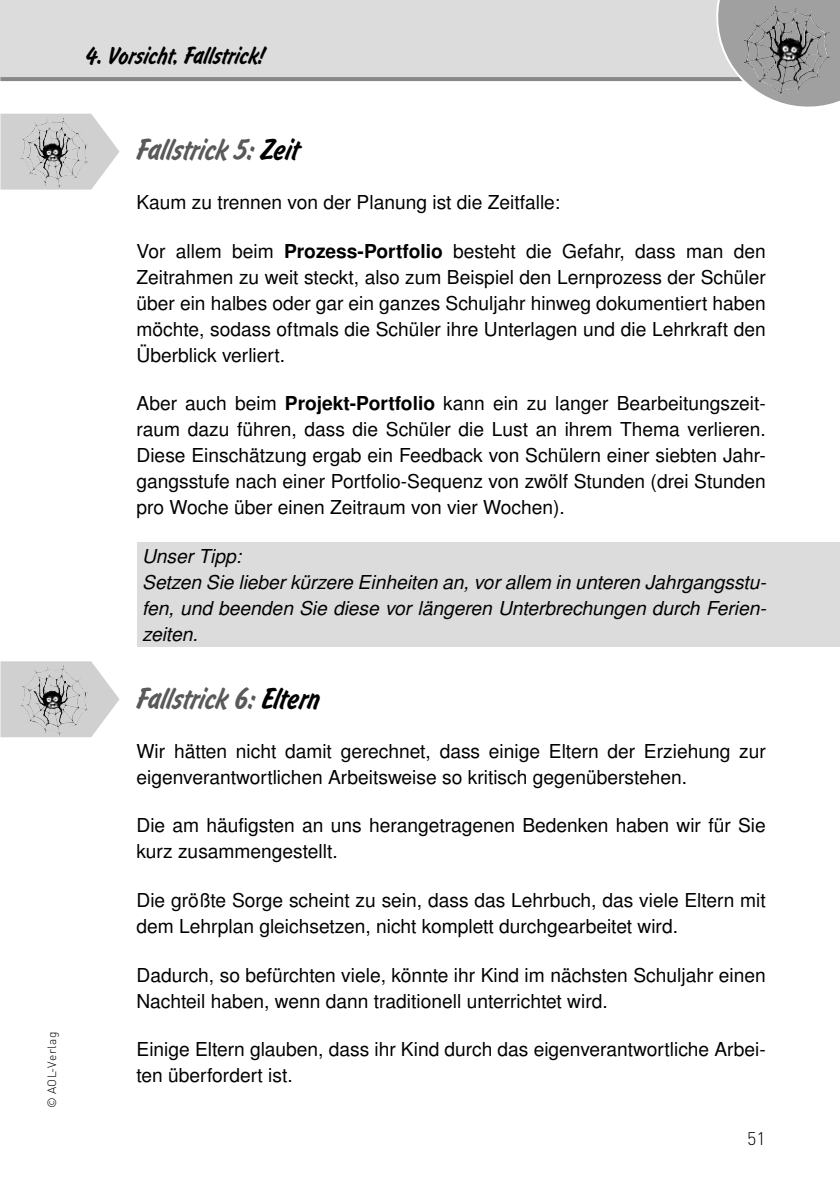
<style>
.page{position:relative;width:840px;height:1190px;background:#fff}
.page>*{position:absolute;margin:0;border:0;box-sizing:border-box;transform-origin:0 0}
.t1{font:300 32px "Falcon";color:#595959}
.t2{font:300 26px "Falcon";color:#000}
.t3{font:300 22px "Falcon";color:#000}
.t4{font:19.2px/26px "Nimbus San LOT";color:#000}
.t5{font:italic 19.2px/26px "Nimbus San LOT";color:#000}
.t6{font:300 18px "DIN";color:#000}
.t7{font:300 12px "DIN";letter-spacing:.03em;color:#000}
.s1{color:#000}
.s2{font-weight:700}
</style>
<div class="page">
<div style="left:0;top:0;width:840px;height:81px;background:#dcdcdc"></div>
<hr style="left:0;top:77px;width:840px;height:4px;background:#888">
<svg style="left:702px;top:0;width:138px;height:107px"></svg>
<div style="left:137px;top:542px;width:703px;height:105px;background:#dcdcdc"></div>
<svg style="left:0;top:114px;width:120px;height:76px;background:#ccc"></svg>
<svg style="left:0;top:661px;width:120px;height:76px;background:#ccc"></svg>
<p class="t3" style="left:86px;top:47px;width:127px">Fallstrick 6: Eltern</p>
<h2 class="t2" style="left:86px;top:47px;width:181px">4. Vorsicht, Fallstrick!</h2>
<p class="t7" style="left:48px;top:1108px;width:78px;rotate:-90deg">© AOL-Verlag</p>
<h1 class="t1" style="left:137px;top:139px;width:164px">Fallstrick 5: <span class="s1">Zeit</span></h1>
<p class="t4" style="left:137px;top:191px;width:425px">Kaum zu trennen von der Planung ist die Zeitfalle:</p>
<p class="t4" style="left:137px;top:240px;width:631px;text-align:justify">Vor allem beim <span class="s2">Prozess-Portfolio</span> besteht die Gefahr, dass man den Zeitrahmen zu weit steckt, also zum Beispiel den Lernprozess der Schüler über ein halbes oder gar ein ganzes Schuljahr hinweg dokumentiert haben möchte, sodass oftmals die Schüler ihre Unterlagen und die Lehrkraft den Überblick verliert.</p>
<p class="t4" style="left:137px;top:392px;width:631px;text-align:justify">Aber auch beim <span class="s2">Projekt-Portfolio</span> kann ein zu langer Bearbeitungszeit&shy;raum dazu führen, dass die Schüler die Lust an ihrem Thema verlieren.<br>Diese Einschätzung ergab ein Feedback von Schülern einer siebten Jahr&shy;gangsstufe nach einer Portfolio-Sequenz von zwölf Stunden (drei Stunden pro Woche über einen Zeitraum von vier Wochen).</p>
<p class="t5" style="left:142px;top:545px;width:625px">Unser Tipp:<br>Setzen Sie lieber kürzere Einheiten an, vor allem in unteren Jahrgangsstu&shy;fen, und beenden Sie diese vor längeren Unterbrechungen durch Ferien&shy;zeiten.</p>
<h1 class="t1" style="left:137px;top:687px;width:184px">Fallstrick 6: <span class="s1">Eltern</span></h1>
<p class="t4" style="left:137px;top:740px;width:631px">Wir hätten nicht damit gerechnet, dass einige Eltern der Erziehung zur eigenverantwortlichen Arbeitsweise so kritisch gegenüberstehen.</p>
<p class="t4" style="left:137px;top:814px;width:631px">Die am häufigsten an uns herangetragenen Bedenken haben wir für Sie kurz zusammengestellt.</p>
<p class="t4" style="left:137px;top:889px;width:631px">Die größte Sorge scheint zu sein, dass das Lehrbuch, das viele Eltern mit dem Lehrplan gleichsetzen, nicht komplett durchgearbeitet wird.</p>
<p class="t4" style="left:137px;top:964px;width:631px">Dadurch, so befürchten viele, könnte ihr Kind im nächsten Schuljahr einen<br>Nachteil haben, wenn dann traditionell unterrichtet wird.</p>
<p class="t4" style="left:137px;top:1038px;width:631px">Einige Eltern glauben, dass ihr Kind durch das eigenverantwortliche Arbei&shy;ten überfordert ist.</p>
<p class="t6" style="left:747px;top:1133px;width:20px">51</p>
</div>
